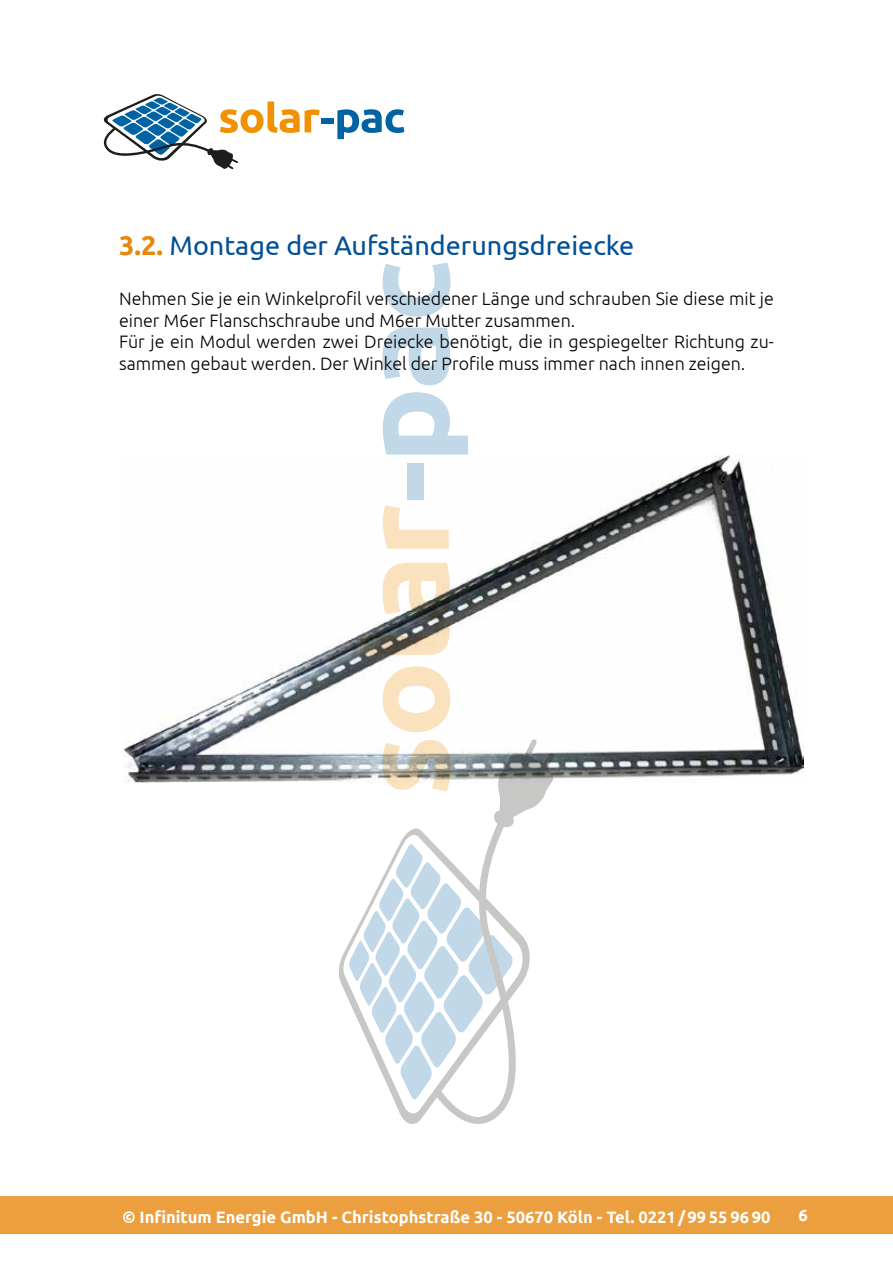
<style>
.page{position:relative;width:893px;height:1263px;background:#fff}
.page>*{position:absolute;margin:0;border:0;box-sizing:border-box;transform-origin:0 0}
.t1{font:27px "Ubuntu";color:#025095}
.t2{font:300 18px/21.6px "Ubuntu";color:#000}
.t3{font:700 16.5px "Ubuntu";color:#fff}
.s1{font-weight:700;color:#e7870e}
</style>
<div class="page">
<div style="left:321px;top:118px;width:13px;height:6px;background:#0063a3"></div>
<svg style="left:337px;top:109px;width:67px;height:30px"></svg>
<svg style="left:103px;top:94px;width:217px;height:75px"></svg>
<div style="left:0;top:1196px;width:893px;height:38px;background:#eb9f3e"></div>
<img style="left:124px;top:456px;width:679px;height:326px">
<div style="left:313px;top:209px;width:267px;height:969px;background:#fff"></div>
<svg style="left:382px;top:740px;width:53px;height:50px"></svg>
<svg style="left:382px;top:666px;width:68px;height:66px"></svg>
<svg style="left:360px;top:563px;width:90px;height:92px"></svg>
<svg style="left:383px;top:505px;width:66px;height:44px"></svg>
<div style="left:407px;top:463px;width:17px;height:37px;background:#bfd7e7"></div>
<svg style="left:383px;top:392px;width:85px;height:62px"></svg>
<svg style="left:382px;top:328px;width:68px;height:57px"></svg>
<svg style="left:382px;top:263px;width:68px;height:54px"></svg>
<svg style="left:339px;top:828px;width:96px;height:296px"></svg>
<svg style="left:349px;top:844px;width:86px;height:255px"></svg>
<svg style="left:435px;top:739px;width:120px;height:385px"></svg>
<h1 class="t1" style="left:119px;top:229px;width:517px"><span class="s1">3.2.</span> Montage der Aufständerungsdreiecke</h1>
<p class="t2" style="left:119px;top:288px;width:656px">Nehmen Sie je ein Winkelprofil verschiedener Länge und schrauben Sie diese mit je einer M6er Flanschschraube und M6er Mutter zusammen.<br>Für je ein Modul werden zwei Dreiecke benötigt, die in gespiegelter Richtung zu&shy;sammen gebaut werden. Der Winkel der Profile muss immer nach innen zeigen.</p>
<p class="t3" style="left:122px;top:1207px;width:650px">© Infinitum Energie GmbH - Christophstraße 30 - 50670 Köln - Tel. 0221/99 55 96 90</p>
<p class="t3" style="left:799px;top:1204px;width:11px">6</p>
</div>
